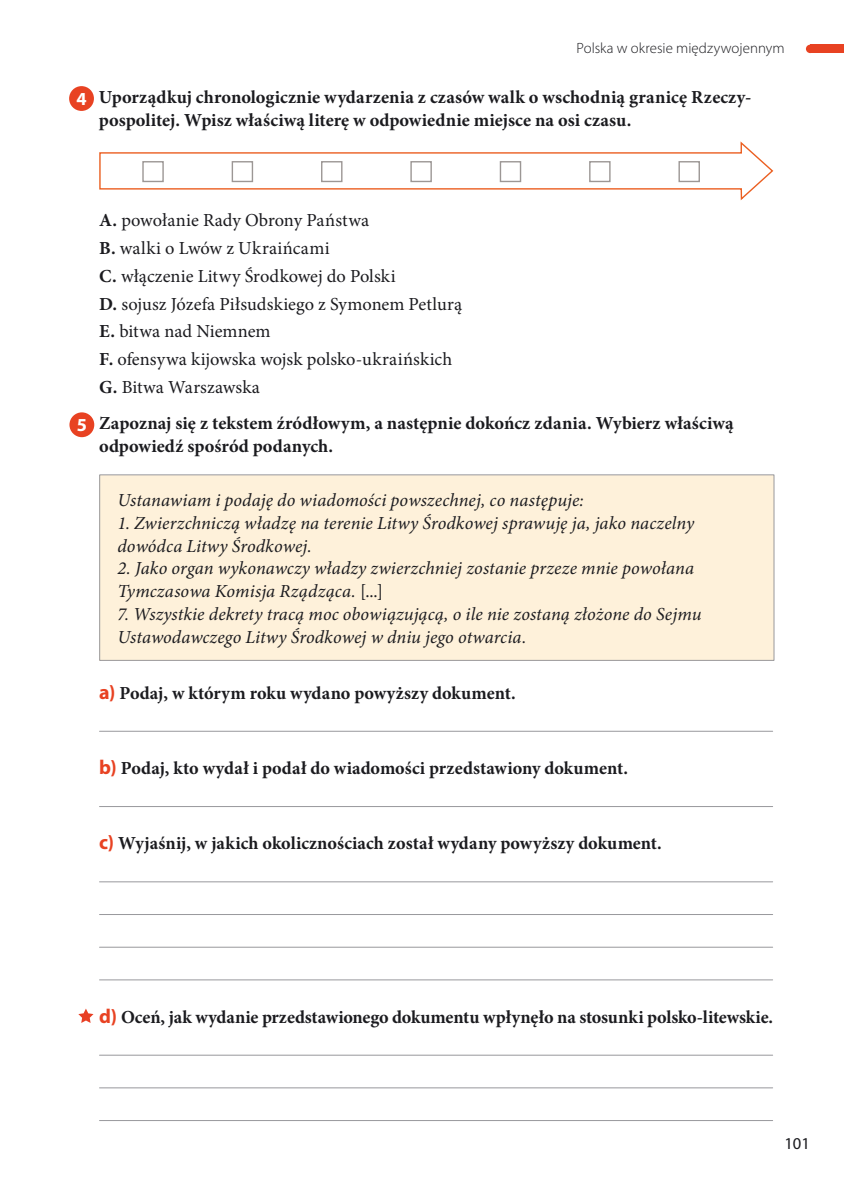
<style>
.page{position:relative;width:844px;height:1191px;background:#fff}
.page>*{position:absolute;margin:0;border:0;box-sizing:border-box;transform-origin:0 0}
.t1{font:700 18.38px/22.8px "Minion Pro";letter-spacing:.005em;color:#1b1b1f}
.t2{font:italic 18.38px/22.8px "Minion Pro";letter-spacing:.005em;color:#1b1b1f}
.t3{font:18.38px/27.7px "Minion Pro";letter-spacing:.005em;color:#1b1b1f}
.t4{font:700 18.38px "Myriad Pro";color:#fff}
.t5{font:16.62px "Myriad Pro";color:#1b1b1f}
.t6{font:300 14.88px "Myriad Pro";letter-spacing:.005em;color:#1b1b1f}
.s1{font-weight:700}
.s2{font-style:normal}
.s3{font-family:"Myriad Pro";font-size:20.12px;color:#e84222}
</style>
<div class="page">
<div style="left:810px;top:45px;width:33px;height:8px;background:#e84222"></div>
<div style="left:805px;top:45px;width:9px;height:8px;background:#e84222;border-radius:50%"></div>
<svg style="left:99px;top:141px;width:675px;height:60px"></svg>
<div style="left:142px;top:161px;width:22px;height:21px;background:#fff;border:1px solid #9c9795"></div>
<div style="left:231px;top:161px;width:22px;height:21px;background:#fff;border:1px solid #9c9795"></div>
<div style="left:321px;top:161px;width:21px;height:21px;background:#fff;border:1px solid #9c9795"></div>
<div style="left:410px;top:161px;width:22px;height:21px;background:#fff;border:1px solid #9c9795"></div>
<div style="left:499px;top:161px;width:22px;height:21px;background:#fff;border:1px solid #9c9795"></div>
<div style="left:589px;top:161px;width:21px;height:21px;background:#fff;border:1px solid #9c9795"></div>
<div style="left:678px;top:161px;width:21px;height:21px;background:#fff;border:1px solid #9c9795"></div>
<div style="left:69px;top:86px;width:25px;height:25px;background:#e84222;border-radius:50%"></div>
<div style="left:69px;top:412px;width:25px;height:25px;background:#e84222;border-radius:50%"></div>
<div style="left:100px;top:475px;width:673px;height:185px;background:#fef1da"></div>
<div style="left:99px;top:474px;width:675px;height:187px;border:1px solid #98989c"></div>
<hr style="left:99px;top:731px;width:673px;height:1px;background:#98989c">
<hr style="left:99px;top:806px;width:673px;height:1px;background:#98989c">
<hr style="left:99px;top:881px;width:673px;height:1px;background:#98989c">
<hr style="left:99px;top:914px;width:673px;height:1px;background:#98989c">
<hr style="left:99px;top:947px;width:673px;height:1px;background:#98989c">
<hr style="left:99px;top:979px;width:673px;height:1px;background:#98989c">
<hr style="left:99px;top:1054px;width:673px;height:1px;background:#98989c">
<hr style="left:99px;top:1087px;width:673px;height:1px;background:#98989c">
<hr style="left:99px;top:1120px;width:673px;height:1px;background:#98989c">
<svg style="left:78px;top:1008px;width:15px;height:15px"></svg>
<p class="t4" style="left:76px;top:87px;width:12px">4</p>
<p class="t6" style="left:576px;top:39px;width:210px">Polska w okresie międzywojennym</p>
<p class="t1" style="left:99px;top:85px;width:653px">Uporządkuj chronologicznie wydarzenia z czasów walk o wschodnią granicę Rzeczy&shy;pospolitej. Wpisz właściwą literę w odpowiednie miejsce na osi czasu.</p>
<p class="t4" style="left:77px;top:413px;width:12px">5</p>
<p class="t3" style="left:99px;top:207px;width:364px"><span class="s1">A.</span> powołanie Rady Obrony Państwa<br><span class="s1">B.</span> walki o Lwów z Ukraińcami<br><span class="s1">C.</span> włączenie Litwy Środkowej do Polski<br><span class="s1">D.</span> sojusz Józefa Piłsudskiego z Symonem Petlurą <span class="s1">E.</span> bitwa nad Niemnem<br><span class="s1">F.</span> ofensywa kijowska wojsk polsko-ukraińskich <span class="s1">G.</span> Bitwa Warszawska</p>
<p class="t1" style="left:99px;top:412px;width:635px">Zapoznaj się z tekstem źródłowym, a następnie dokończ zdania. Wybierz właściwą odpowiedź spośród podanych.</p>
<p class="t2" style="left:117px;top:489px;width:467px">Ustanawiam i podaję do wiadomości powszechnej, co następuje:</p>
<p class="t2" style="left:117px;top:511px;width:578px">1. Zwierzchniczą władzę na terenie Litwy Środkowej sprawuję ja, jako naczelny dowódca Litwy Środkowej.</p>
<p class="t2" style="left:117px;top:557px;width:578px">2. Jako organ wykonawczy władzy zwierzchniej zostanie przeze mnie powołana<br>Tymczasowa Komisja Rządząca. <span class="s2">[...]</span></p>
<p class="t2" style="left:117px;top:602px;width:585px">7. Wszystkie dekrety tracą moc obowiązującą, o ile nie zostaną złożone do Sejmu<br>Ustawodawczego Litwy Środkowej w dniu jego otwarcia.</p>
<p class="t1" style="left:99px;top:681px;width:418px"><span class="s3">a)</span> Podaj, w którym roku wydano powyższy dokument.</p>
<p class="t1" style="left:99px;top:756px;width:530px"><span class="s3">b)</span> Podaj, kto wydał i podał do wiadomości przedstawiony dokument.</p>
<p class="t1" style="left:99px;top:832px;width:564px"><span class="s3">c)</span> Wyjaśnij, w jakich okolicznościach został wydany powyższy dokument.</p>
<p class="t1" style="left:99px;top:1005px;width:675px"><span class="s3">d)</span> Oceń, jak wydanie przedstawionego dokumentu wpłynęło na stosunki polsko-litewskie.</p>
<p class="t5" style="left:784px;top:1133px;width:27px">101</p>
</div>
